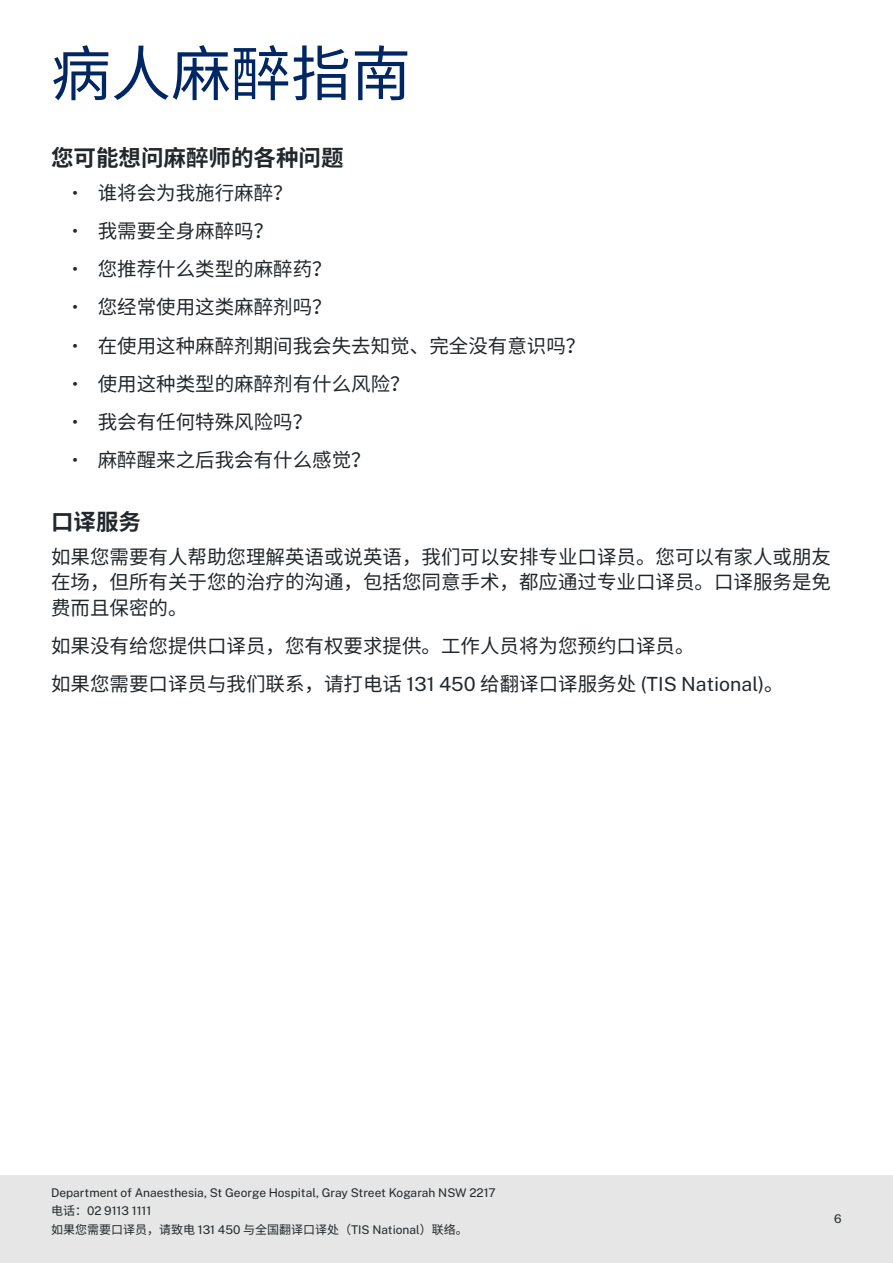
<style>
.page{position:relative;width:893px;height:1263px;background:#fff}
.page>*{position:absolute;margin:0;border:0;box-sizing:border-box;transform-origin:0 0}
.t1{font:60px "Noto Sans CJ Ksc";color:#002664}
.Head{font:700 22.5px "Noto Sans CJ Ksc";color:#22272b}
.Body{font:19.5px/25.5px "Noto Sans CJ Ksc";color:#22272b;text-align:justify}
.t2{font:12px/18.6px "Public Sans";color:#22272b}
.t3{font:12px "Noto Sans CJ Ksc";color:#22272b}
.s1{font-family:"Public Sans"}
.s2{font-family:"Noto Sans CJ Ksc"}
</style>
<div class="page">
<div style="left:0;top:1176px;width:893px;height:87px;background:#e5e6e5"></div>
<h1 class="t1" style="left:51px;top:40px;width:361px">病人麻醉指南</h1>
<p class="Head" style="left:51px;top:145px;width:294px">您可能想问麻醉师的各种问题</p>
<p class="Body" style="left:72px;top:180px;width:222px"><span class="s1">•</span> 谁将会为我施行麻醉？</p>
<p class="Body" style="left:72px;top:218px;width:203px"><span class="s1">•</span> 我需要全身麻醉吗？</p>
<p class="Body" style="left:72px;top:257px;width:261px"><span class="s1">•</span> 您推荐什么类型的麻醉药？</p>
<p class="Body" style="left:72px;top:295px;width:261px"><span class="s1">•</span> 您经常使用这类麻醉剂吗？</p>
<p class="Body" style="left:72px;top:333px;width:515px"><span class="s1">•</span> 在使用这种麻醉剂期间我会失去知觉、完全没有意识吗？</p>
<p class="Body" style="left:72px;top:371px;width:339px"><span class="s1">•</span> 使用这种类型的麻醉剂有什么风险？</p>
<p class="Body" style="left:72px;top:410px;width:242px"><span class="s1">•</span> 我会有任何特殊风险吗？</p>
<p class="Body" style="left:72px;top:448px;width:300px"><span class="s1">•</span> 麻醉醒来之后我会有什么感觉？</p>
<p class="Head" style="left:51px;top:509px;width:91px">口译服务</p>
<p class="Body" style="left:51px;top:544px;width:782px">如果您需要有人帮助您理解英语或说英语，我们可以安排专业口译员。您可以有家人或朋友在场，但所有关于您的治疗的沟通，包括您同意手术，都应通过专业口译员。口译服务是免费而且保密的。</p>
<p class="Body" style="left:51px;top:634px;width:645px">如果没有给您提供口译员，您有权要求提供。工作人员将为您预约口译员。</p>
<p class="Body" style="left:51px;top:672px;width:734px">如果您需要口译员与我们联系，请打电话 <span class="s1">131 450</span> 给翻译口译服务处 <span class="s1">(TIS National)</span>。</p>
<p class="t2" style="left:51px;top:1182px;width:446px">Department of Anaesthesia, St George Hospital, Gray Street Kogarah NSW 2217<span class="s2">电话：</span>02 9113 1111</p>
<p class="t3" style="left:51px;top:1223px;width:418px">如果您需要口译员，请致电 <span class="s1">131 450</span> 与全国翻译口译处（<span class="s1">TIS National</span>）联络。</p>
<p class="t2" style="left:834px;top:1209px;width:9px">6</p>
</div>
